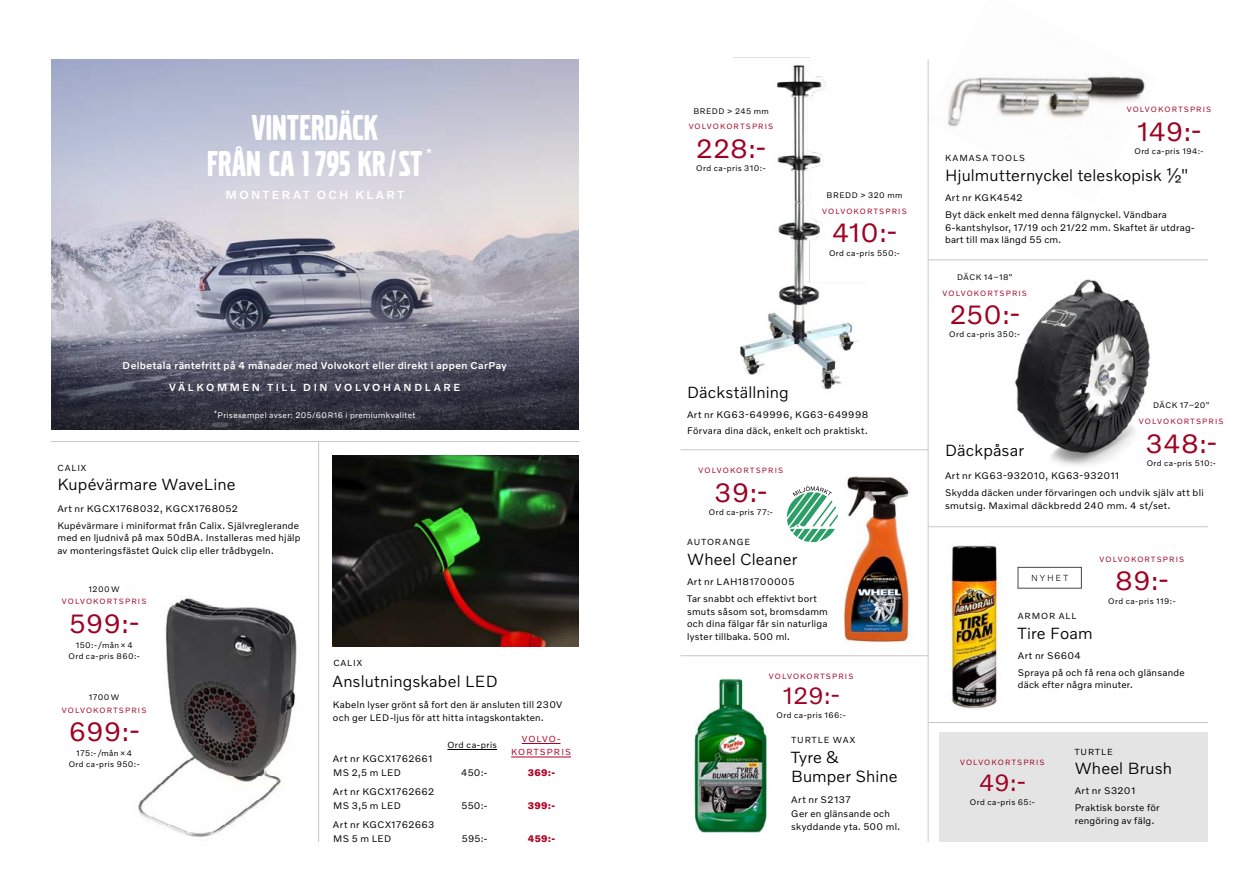
<style>
.page{position:relative;width:1259px;height:893px;background:#fff}
.page>*{position:absolute;margin:0;border:0;box-sizing:border-box;transform-origin:0 0}
.t1{font:37.5px/36px "Volvo Broad Pro";letter-spacing:.01em;color:#fff;text-align:center}
.t2{font:27px "Volvo Novum";letter-spacing:.01em;color:#a00022}
.t3{font:24px "Volvo Novum";color:#a00022}
.t4{font:300 16.5px/19.5px "Volvo Novum";letter-spacing:.01em;color:#000}
.t5{font:500 12px "Volvo Novum";letter-spacing:.2em;color:#fff}
.t6{font:500 11.7px "Volvo Novum";color:#fff}
.t7{font:500 10.5px "Volvo Novum";letter-spacing:.25em;color:#fff}
.t8{font:500 10.2px "Volvo Novum";letter-spacing:.04em;color:#fff}
.t9{font:9.75px/17px "Volvo Novum";letter-spacing:.025em;color:#000}
.t10{font:700 9.75px "Volvo Novum";letter-spacing:.025em;color:#b00024}
.t11{font:9px "Volvo Novum";letter-spacing:.1em;color:#000}
.t12{font:9px/13.5px "Volvo Novum";letter-spacing:.125em;color:#b00024;text-align:center}
.t13{font:9px "Volvo Novum";letter-spacing:.05em;color:#000}
.t14{font:300 9px "Volvo Novum";letter-spacing:.21em;color:#000}
.t15{font:8.25px/11.2px "Volvo Novum";letter-spacing:.05em;color:#000;text-align:center}
.t16{font:8.25px "Volvo Novum";letter-spacing:.045em;color:#fff}
.t17{font:7.8px "Volvo Novum";letter-spacing:.145em;color:#a00022}
</style>
<div class="page">
<svg style="left:51px;top:316px;width:527px;height:113px;background:#545564"></svg>
<svg style="left:51px;top:60px;width:527px;height:256px;background:#bcbdcb"></svg>
<img style="left:844px;top:476px;width:70px;height:167px">
<svg style="left:787px;top:486px;width:51px;height:56px"></svg>
<div style="left:939px;top:732px;width:269px;height:110px;background:#e4e4e4"></div>
<img style="left:694px;top:678px;width:74px;height:154px">
<img style="left:928px;top:59px;width:217px;height:146px">
<hr style="left:928px;top:259px;width:280px;height:1px;background:#c7c7c7">
<hr style="left:928px;top:526px;width:280px;height:1px;background:#c7c7c7">
<img style="left:950px;top:545px;width:52px;height:165px">
<div style="left:1017px;top:567px;width:64px;height:21px;border:1px solid #484848"></div>
<img style="left:1015px;top:279px;width:136px;height:186px">
<img style="left:733px;top:57px;width:126px;height:333px">
<hr style="left:927px;top:60px;width:1px;height:782px;background:#c7c7c7">
<hr style="left:680px;top:655px;width:248px;height:1px;background:#c7c7c7">
<hr style="left:680px;top:449px;width:248px;height:1px;background:#c7c7c7">
<hr style="left:928px;top:722px;width:280px;height:1px;background:#c7c7c7">
<img style="left:138px;top:598px;width:159px;height:239px">
<hr style="left:51px;top:441px;width:528px;height:1px;background:#c7c7c7">
<hr style="left:318px;top:442px;width:1px;height:400px;background:#c7c7c7">
<hr style="left:447px;top:749px;width:50px;height:1px;background:#000">
<hr style="left:522px;top:743px;width:38px;height:1px;background:#b00024">
<hr style="left:511px;top:757px;width:60px;height:1px;background:#b00024">
<img style="left:332px;top:455px;width:246px;height:191px">
<h1 class="t1" style="left:207px;top:110px;width:217px">VINTERDÄCK<br>FRÅN CA 1 795 KR/ST</h1>
<p class="t5" style="left:225px;top:187px;width:180px">MONTERAT OCH KLART</p>
<p class="t6" style="left:426px;top:146px;width:7px">*</p>
<p class="t8" style="left:123px;top:359px;width:386px">Delbetala räntefritt på 4 månader med Volvokort eller direkt i appen CarPay</p>
<p class="t7" style="left:169px;top:380px;width:293px">VÄLKOMMEN TILL DIN VOLVOHANDLARE</p>
<p class="t16" style="left:214px;top:410px;width:203px"><sup>*</sup>Prisexempel avser: 205/60R16 i premiumkvalitet</p>
<p class="t11" style="left:57px;top:462px;width:30px">CALIX</p>
<h3 class="t4" style="left:57px;top:474px;width:180px">Kupévärmare WaveLine</h3>
<p class="t9" style="left:57px;top:499px;width:243px">Art nr KGCX1768032, KGCX1768052<br>Kupévärmare i miniformat från Calix. Självreglerande</p>
<p class="t9" style="left:57px;top:531px;width:245px;line-height:12.8px">med en ljudnivå på max 50dBA. Installeras med hjälp av monteringsfästet Quick clip eller trådbygeln.</p>
<p class="t15" style="left:89px;top:583px;width:33px">1200 W</p>
<p class="t17" style="left:62px;top:597px;width:86px">VOLVOKORTSPRIS</p>
<h2 class="t2" style="left:69px;top:606px;width:72px">599:-</h2>
<p class="t15" style="left:68px;top:639px;width:73px">150:- /mån × 4<br>Ord ca-pris 860:-</p>
<p class="t15" style="left:89px;top:691px;width:32px">1700 W</p>
<p class="t17" style="left:62px;top:705px;width:86px">VOLVOKORTSPRIS</p>
<h2 class="t2" style="left:69px;top:714px;width:72px">699:-</h2>
<p class="t15" style="left:69px;top:747px;width:72px">175:- /mån × 4<br>Ord ca-pris 950:-</p>
<p class="t11" style="left:333px;top:657px;width:30px">CALIX</p>
<h3 class="t4" style="left:332px;top:671px;width:167px">Anslutningskabel LED</h3>
<p class="t9" style="left:333px;top:698px;width:231px;line-height:12.8px">Kabeln lyser grönt så fort den är ansluten till 230V och ger LED-ljus för att hitta intagskontakten.</p>
<p class="t9" style="left:333px;top:752px;width:101px;line-height:14px">Art nr KGCX1762661<br>MS 2,5 m LED</p>
<p class="t9" style="left:333px;top:784px;width:103px;line-height:14px">Art nr KGCX1762662<br>MS 3,5 m LED</p>
<p class="t9" style="left:333px;top:817px;width:103px;line-height:14px">Art nr KGCX1762663<br>MS 5 m LED</p>
<p class="t13" style="left:447px;top:739px;width:51px">Ord ca-pris</p>
<p class="t12" style="left:511px;top:732px;width:61px">VOLVO-<br>KORTSPRIS</p>
<p class="t9" style="left:461px;top:764px;width:28px">450:-</p>
<p class="t10" style="left:528px;top:767px;width:29px">369:-</p>
<p class="t9" style="left:461px;top:797px;width:28px">550:-</p>
<p class="t10" style="left:528px;top:800px;width:29px">399:-</p>
<p class="t9" style="left:462px;top:830px;width:27px">595:-</p>
<p class="t10" style="left:528px;top:832px;width:29px">459:-</p>
<p class="t15" style="left:693px;top:105px;width:77px">BREDD &gt; 245 mm</p>
<p class="t17" style="left:688px;top:122px;width:86px">VOLVOKORTSPRIS</p>
<h2 class="t2" style="left:696px;top:131px;width:71px">228:-</h2>
<p class="t15" style="left:696px;top:162px;width:71px">Ord ca-pris 310:-</p>
<p class="t15" style="left:826px;top:189px;width:77px">BREDD &gt; 320 mm</p>
<p class="t17" style="left:822px;top:206px;width:86px">VOLVOKORTSPRIS</p>
<h2 class="t2" style="left:832px;top:216px;width:66px">410:-</h2>
<p class="t15" style="left:829px;top:247px;width:72px">Ord ca-pris 550:-</p>
<h3 class="t4" style="left:687px;top:382px;width:103px">Däckställning</h3>
<p class="t9" style="left:687px;top:407px;width:183px;line-height:15.5px">Art nr KG63-649996, KG63-649998<br>Förvara dina däck, enkelt och praktiskt.</p>
<p class="t17" style="left:698px;top:466px;width:86px">VOLVOKORTSPRIS</p>
<h2 class="t2" style="left:714px;top:475px;width:54px">39:-</h2>
<p class="t15" style="left:709px;top:506px;width:66px">Ord ca-pris 77:-</p>
<p class="t11" style="left:687px;top:536px;width:65px">AUTORANGE</p>
<h3 class="t4" style="left:687px;top:549px;width:112px">Wheel Cleaner</h3>
<p class="t9" style="left:687px;top:573px;width:131px">Art nr LAH181700005<br>Tar snabbt och effektivt bort</p>
<p class="t9" style="left:687px;top:604px;width:142px;line-height:12.8px;text-align:justify">smuts såsom sot, bromsdamm och dina fälgar får sin naturliga lyster tillbaka. 500 ml.</p>
<p class="t17" style="left:769px;top:671px;width:86px">VOLVOKORTSPRIS</p>
<h3 class="t3" style="left:782px;top:681px;width:59px">129:-</h3>
<p class="t15" style="left:776px;top:709px;width:71px">Ord ca-pris 166:-</p>
<p class="t11" style="left:791px;top:734px;width:65px">TURTLE WAX</p>
<h3 class="t4" style="left:791px;top:747px;width:108px">Tyre &amp;<br>Bumper Shine</h3>
<p class="t9" style="left:791px;top:792px;width:100px;line-height:14.7px">Art nr S2137<br>Ger en glänsande och</p>
<p class="t9" style="left:791px;top:818px;width:110px">skyddande yta. 500 ml.</p>
<p class="t17" style="left:1126px;top:105px;width:86px">VOLVOKORTSPRIS</p>
<h2 class="t2" style="left:1136px;top:114px;width:66px">149:-</h2>
<p class="t15" style="left:1134px;top:145px;width:71px">Ord ca-pris 194:-</p>
<p class="t11" style="left:945px;top:153px;width:81px">KAMASA TOOLS</p>
<h3 class="t4" style="left:945px;top:165px;width:245px">Hjulmutternyckel teleskopisk ½"</h3>
<p class="t9" style="left:945px;top:189px;width:223px">Art nr KGK4542<br>Byt däck enkelt med denna fälgnyckel. Vändbara</p>
<p class="t9" style="left:945px;top:221px;width:251px;line-height:12.8px">6-kantshylsor, 17/19 och 21/22 mm. Skaftet är utdrag&shy;bart till max längd 55 cm.</p>
<p class="t15" style="left:957px;top:272px;width:57px">DÄCK 14–18"</p>
<p class="t17" style="left:942px;top:288px;width:86px">VOLVOKORTSPRIS</p>
<h2 class="t2" style="left:949px;top:297px;width:72px">250:-</h2>
<p class="t15" style="left:949px;top:329px;width:72px">Ord ca-pris 350:-</p>
<p class="t15" style="left:1153px;top:400px;width:58px">DÄCK 17–20"</p>
<p class="t17" style="left:1139px;top:417px;width:86px">VOLVOKORTSPRIS</p>
<h2 class="t2" style="left:1145px;top:426px;width:73px">348:-</h2>
<p class="t15" style="left:1146px;top:457px;width:71px">Ord ca-pris 510:-</p>
<h3 class="t4" style="left:945px;top:440px;width:81px">Däckpåsar</h3>
<p class="t9" style="left:945px;top:467px;width:260px">Art nr KG63-932010, KG63-932011<br>Skydda däcken under förvaringen och undvik själv att bli</p>
<p class="t9" style="left:945px;top:496px;width:227px">smutsig. Maximal däckbredd 240 mm. 4 st/set.</p>
<p class="t14" style="left:1031px;top:572px;width:39px">NYHET</p>
<p class="t17" style="left:1099px;top:554px;width:86px">VOLVOKORTSPRIS</p>
<h2 class="t2" style="left:1115px;top:564px;width:55px">89:-</h2>
<p class="t15" style="left:1108px;top:595px;width:69px">Ord ca-pris 119:-</p>
<p class="t11" style="left:1018px;top:610px;width:60px">ARMOR ALL</p>
<h3 class="t4" style="left:1017px;top:622px;width:76px">Tire Foam</h3>
<p class="t9" style="left:1017px;top:646px;width:168px">Art nr S6604<br>Spraya på och få rena och glänsande</p>
<p class="t9" style="left:1017px;top:676px;width:116px">däck efter några minuter.</p>
<p class="t17" style="left:960px;top:758px;width:86px">VOLVOKORTSPRIS</p>
<h3 class="t3" style="left:979px;top:768px;width:48px">49:-</h3>
<p class="t15" style="left:970px;top:796px;width:66px">Ord ca-pris 65:-</p>
<p class="t11" style="left:1074px;top:746px;width:40px">TURTLE</p>
<h3 class="t4" style="left:1074px;top:758px;width:99px">Wheel Brush</h3>
<p class="t9" style="left:1074px;top:782px;width:86px">Art nr S3201<br>Praktisk borste för</p>
<p class="t9" style="left:1074px;top:812px;width:81px">rengöring av fälg.</p>
</div>
